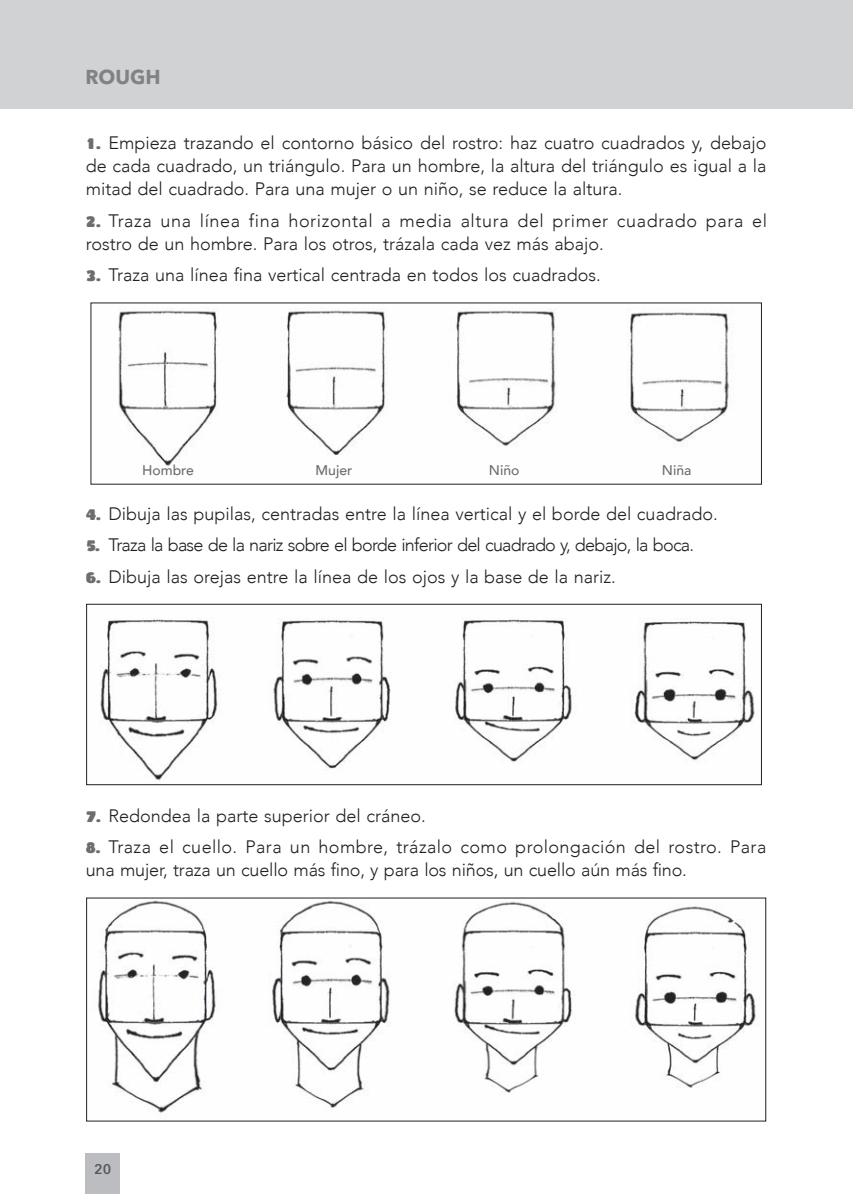
<style>
.page{position:relative;width:853px;height:1194px;background:#fff}
.page>*{position:absolute;margin:0;border:0;box-sizing:border-box;transform-origin:0 0}
.t1{font:700 20px "Avenir Next LT Pro";color:#808285}
.t2{font:300 18px/23px "Avenir";color:#231f20;text-align:justify}
.t3{font:300 18px/23px "Avenir";letter-spacing:.035em;color:#231f20}
.t4{font:300 18px "Avenir";letter-spacing:-.04em;color:#231f20}
.t5{font:500 14px "Avenir";color:#6c6d70}
.t6{font:600 14px "Avenir Next";color:#57585a}
.s1{font-family:"Cepo";font-weight:400;color:#6c6d70}
</style>
<div class="page">
<hr style="left:851px;top:0;width:1px;height:108px;background:#d1d2d4">
<div style="left:0;top:0;width:851px;height:108px;background:#d1d2d4"></div>
<div style="left:86px;top:1153px;width:34px;height:40px;background:#bcbdc0"></div>
<img style="left:100px;top:618px;width:655px;height:163px">
<div style="left:86px;top:603px;width:675px;height:182px;border:1px solid #231f20"></div>
<img style="left:98px;top:900px;width:658px;height:213px">
<img style="left:118px;top:309px;width:612px;height:157px">
<p class="t1" style="left:85px;top:65px;width:77px">ROUGH</p>
<p class="t2" style="left:86px;top:131px;width:682px"><span class="s1">1.</span> Empieza trazando el contorno básico del rostro: haz cuatro cuadrados y, debajo de cada cuadrado, un triángulo. Para un hombre, la altura del triángulo es igual a la mitad del cuadrado. Para una mujer o un niño, se reduce la altura.</p>
<p class="t3" style="left:86px;top:209px;width:682px"><span class="s1">2.</span> Traza una línea fina horizontal a media altura del primer cuadrado para el rostro de un hombre. Para los otros, trázala cada vez más abajo.</p>
<p class="t2" style="left:86px;top:263px;width:516px"><span class="s1">3.</span> Traza una línea fina vertical centrada en todos los cuadrados.</p>
<p class="t5" style="left:142px;top:457px;width:53px">Hombre</p>
<p class="t5" style="left:315px;top:457px;width:38px">Mujer</p>
<p class="t5" style="left:488px;top:457px;width:32px">Niño</p>
<p class="t5" style="left:661px;top:457px;width:31px">Niña</p>
<p class="t2" style="left:86px;top:502px;width:633px"><span class="s1">4.</span> Dibuja las pupilas, centradas entre la línea vertical y el borde del cuadrado.</p>
<p class="t4" style="left:86px;top:534px;width:610px"><span class="s1">5.</span> Traza la base de la nariz sobre el borde inferior del cuadrado y, debajo, la boca.</p>
<p class="t2" style="left:86px;top:565px;width:531px"><span class="s1">6.</span> Dibuja las orejas entre la línea de los ojos y la base de la nariz.</p>
<p class="t2" style="left:86px;top:803px;width:341px"><span class="s1">7.</span> Redondea la parte superior del cráneo.</p>
<p class="t2" style="left:86px;top:835px;width:682px"><span class="s1">8.</span> Traza el cuello. Para un hombre, trázalo como prolongación del rostro. Para una mujer, traza un cuello más fino, y para los niños, un cuello aún más fino.</p>
<p class="t6" style="left:94px;top:1156px;width:19px">20</p>
</div>
